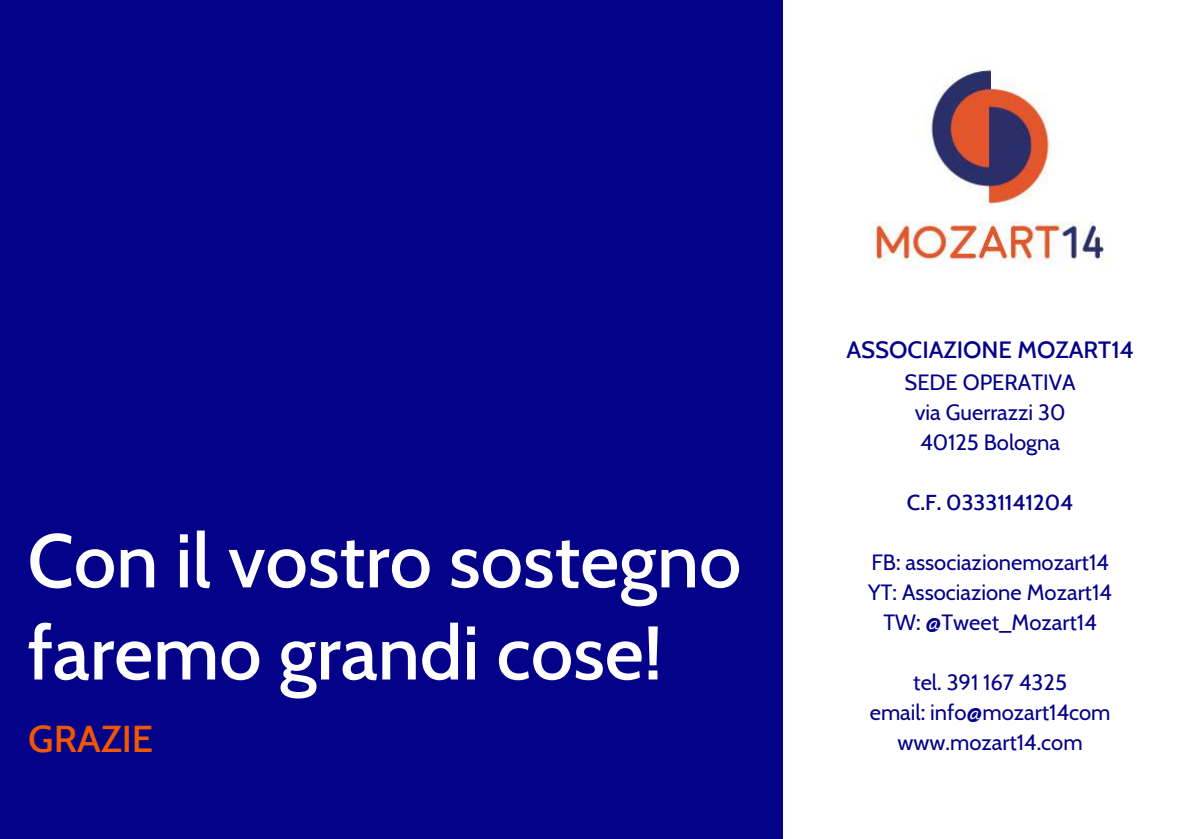
<style>
.page{position:relative;width:1191px;height:839px;background:#fff}
.page>*{position:absolute;margin:0;border:0;box-sizing:border-box;transform-origin:0 0}
.t1{font:500 75.8px/92px "Cabin";color:#fff}
.t2{font:500 38.2px "Cabin";color:#f15700}
.t3{font:500 24px "Cabin";color:#040289}
.t4{font:22px/30px "Cabin";color:#040289;text-align:center}
.t5{font:500 22px "Cabin";color:#040289}
</style>
<div class="page">
<div style="left:0;top:0;width:1114px;height:838px;background:#040289"></div>
<div style="left:783px;top:0;width:408px;height:838px;background:#fff"></div>
<img style="left:870px;top:70px;width:234px;height:200px">
<h1 class="t1" style="left:27px;top:514px;width:715px">Con il vostro sostegno faremo grandi cose!</h1>
<h2 class="t2" style="left:28px;top:715px;width:126px">GRAZIE</h2>
<p class="t3" style="left:846px;top:335px;width:289px">ASSOCIAZIONE MOZART14</p>
<p class="t4" style="left:905px;top:366px;width:173px">SEDE OPERATIVA via Guerrazzi 30<br>40125 Bologna</p>
<p class="t5" style="left:907px;top:488px;width:168px">C.F. 03331141204</p>
<p class="t4" style="left:868px;top:547px;width:245px">FB: associazionemozart14<br>YT: Associazione Mozart14<br>TW: @Tweet_Mozart14</p>
<p class="t4" style="left:870px;top:667px;width:242px">tel. 391 167 4325<br>email: info@mozart14com www.mozart14.com</p>
</div>
